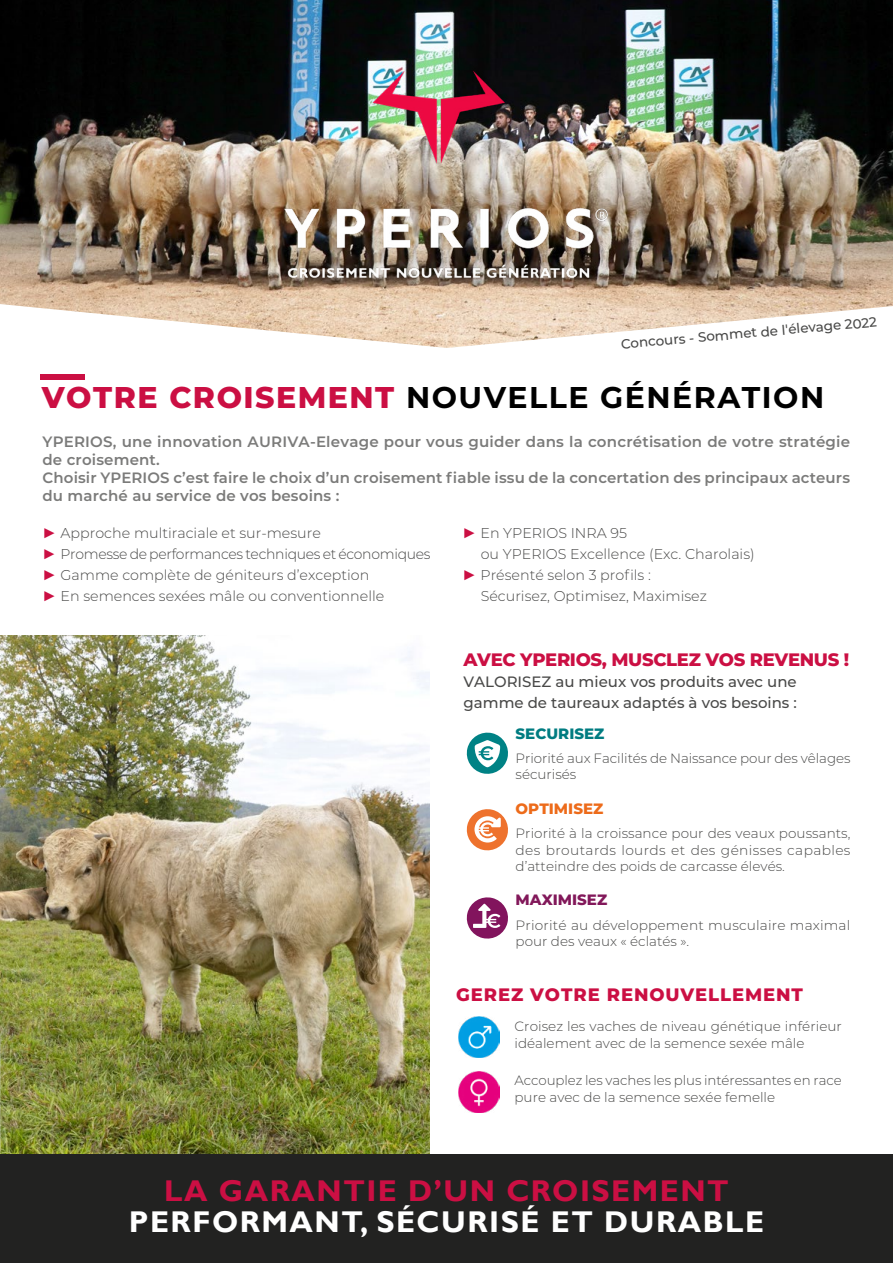
<style>
.page{position:relative;width:893px;height:1263px;background:#fff}
.page>*{position:absolute;margin:0;border:0;box-sizing:border-box;transform-origin:0 0}
.t1{font:700 30px "Montserrat";letter-spacing:.05em;color:#000}
.t2{font:700 30px "Gill Sans";letter-spacing:.05em;color:#fff}
.t3{font:700 30px "Gill Sans";letter-spacing:.05em;color:#cb0f43}
.t4{font:800 18px "Montserrat";letter-spacing:-.02em;color:#cb0f43}
.t5{font:800 18px "Montserrat";letter-spacing:.05em;color:#cb0f43}
.t6{font:600 15px/18px "Montserrat";letter-spacing:.01em;color:#7b7b7a}
.t7{font:500 15px/21px "Montserrat";color:#494948}
.t8{font:800 15px "Montserrat";color:#007c81}
.t9{font:800 15px "Montserrat";color:#ed6b1a}
.t10{font:800 15px "Montserrat";color:#82185a}
.t11{font:300 14.25px/21px "Montserrat";color:#494948}
.t12{font:300 13.5px/16.2px "Montserrat";color:#494948}
.t13{font:500 13.5px "Montserrat";color:#494948}
.s1{font-weight:800;color:#cb0f43}
.s2{font-family:"Arial";font-weight:400;color:#cb0f43}
</style>
<div class="page">
<img style="left:0;top:636px;width:429px;height:518px">
<div style="left:0;top:1154px;width:893px;height:109px;background:#222221"></div>
<div style="left:40px;top:374px;width:45px;height:6px;background:#cb0f43"></div>
<img style="left:0;top:0;width:893px;height:348px">
<img style="left:208px;top:43px;width:477px;height:262px">
<svg style="left:467px;top:733px;width:41px;height:41px"></svg>
<svg style="left:467px;top:809px;width:41px;height:41px"></svg>
<svg style="left:467px;top:897px;width:41px;height:41px"></svg>
<img style="left:458px;top:1016px;width:41px;height:41px">
<img style="left:458px;top:1071px;width:41px;height:41px">
<p class="t13" style="left:620px;top:335px;width:258px;rotate:-5deg">Concours - Sommet de l'élevage 2022</p>
<h1 class="t1" style="left:42px;top:376px;width:784px"><span class="s1">VOTRE CROISEMENT</span> NOUVELLE GÉNÉRATION</h1>
<p class="t6" style="left:43px;top:432px;width:809px">YPERIOS, une innovation AURIVA-Elevage pour vous guider dans la concrétisation de votre stratégie de croisement.<br>Choisir YPERIOS c’est faire le choix d’un croisement fiable issu de la concertation des principaux acteurs du marché au service de vos besoins :</p>
<p class="t11" style="left:43px;top:522px;width:390px"><span class="s2">►</span> Approche multiraciale et sur-mesure<br><span class="s2">►</span> Promesse de performances techniques et économiques <span class="s2">►</span> Gamme complète de géniteurs d’exception<br><span class="s2">►</span> En semences sexées mâle ou conventionnelle</p>
<p class="t11" style="left:462px;top:522px;width:166px"><span class="s2">►</span> En YPERIOS INRA 95</p>
<p class="t11" style="left:481px;top:543px;width:275px">ou YPERIOS Excellence (Exc. Charolais)</p>
<p class="t11" style="left:462px;top:564px;width:190px"><span class="s2">►</span> Présenté selon 3 profils :</p>
<p class="t11" style="left:481px;top:585px;width:228px">Sécurisez, Optimisez, Maximisez</p>
<h2 class="t4" style="left:463px;top:646px;width:387px">AVEC YPERIOS, MUSCLEZ VOS REVENUS !</h2>
<p class="t7" style="left:463px;top:670px;width:335px">VALORISEZ au mieux vos produits avec une gamme de taureaux adaptés à vos besoins :</p>
<p class="t8" style="left:516px;top:722px;width:90px">SECURISEZ</p>
<p class="t12" style="left:516px;top:750px;width:336px">Priorité aux Facilités de Naissance pour des vêlages sécurisés</p>
<p class="t9" style="left:516px;top:797px;width:89px">OPTIMISEZ</p>
<p class="t12" style="left:516px;top:825px;width:336px;text-align:justify">Priorité à la croissance pour des veaux poussants, des broutards lourds et des génisses capables d’atteindre des poids de carcasse élevés.</p>
<p class="t10" style="left:516px;top:889px;width:93px">MAXIMISEZ</p>
<p class="t12" style="left:516px;top:916px;width:336px">Priorité au développement musculaire maximal pour des veaux « éclatés ».</p>
<h2 class="t5" style="left:456px;top:981px;width:348px">GEREZ VOTRE RENOUVELLEMENT</h2>
<p class="t12" style="left:514px;top:1018px;width:329px">Croisez les vaches de niveau génétique inférieur idéalement avec de la semence sexée mâle</p>
<p class="t12" style="left:514px;top:1072px;width:329px">Accouplez les vaches les plus intéressantes en race pure avec de la semence sexée femelle</p>
<h1 class="t3" style="left:164px;top:1172px;width:566px">LA GARANTIE D’UN CROISEMENT</h1>
<h1 class="t2" style="left:129px;top:1204px;width:637px">PERFORMANT, SÉCURISÉ ET DURABLE</h1>
</div>
